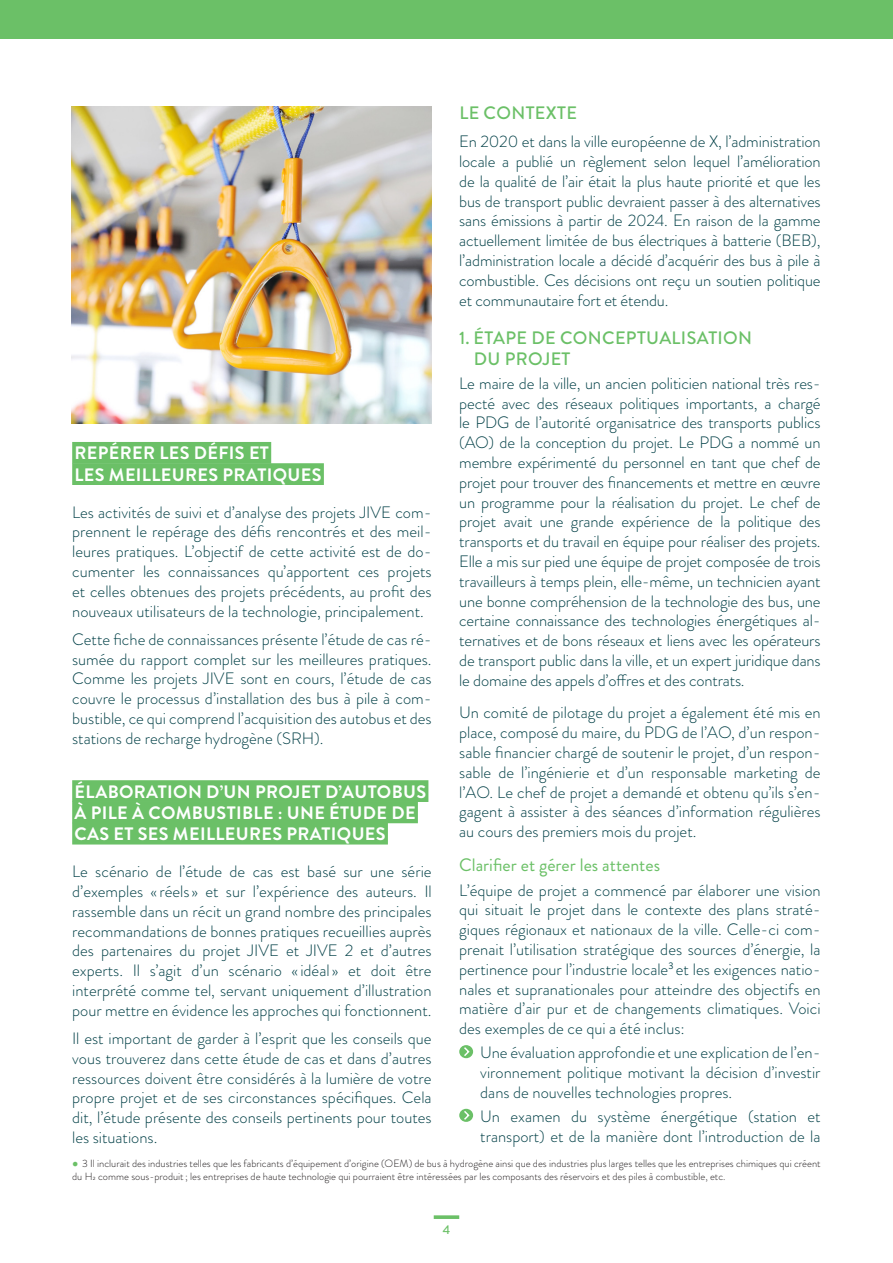
<style>
.page{position:relative;width:893px;height:1263px;background:#fff}
.page>*{position:absolute;margin:0;border:0;box-sizing:border-box;transform-origin:0 0}
._2_CLASSIC_TITLE{font:700 18px "Brandon Grotesque";letter-spacing:.02em;color:#fff}
._4_SUBTITLE_1{font:500 18px/21px "Brandon Grotesque";letter-spacing:.02em;color:#6bc067}
._5_SUBTITLE_2{font:18px "Brandon Grotesque";color:#6bc067}
._3_BODY_TEXT{font:300 16.5px/19.8px "Brandon Grotesque";color:#003f46;text-align:justify}
.t1{font:500 12.6px "Brandon Grotesque";color:#6bc067}
._7_FOOTNOTE{font:300 10.5px/13.5px "Brandon Grotesque";color:#231f20}
.s1{font-family:"Verdana";font-weight:400;color:#6bc067}
</style>
<div class="page">
<div style="left:0;top:0;width:893px;height:39px;background:#6bc067"></div>
<svg style="left:434px;top:1215px;width:25px;height:4px"></svg>
<div style="left:72px;top:442px;width:199px;height:22px;background:#6bc067"></div>
<div style="left:72px;top:463px;width:252px;height:22px;background:#6bc067"></div>
<div style="left:72px;top:780px;width:356px;height:22px;background:#6bc067"></div>
<div style="left:72px;top:801px;width:346px;height:22px;background:#6bc067"></div>
<div style="left:72px;top:823px;width:316px;height:21px;background:#6bc067"></div>
<svg style="left:459px;top:1045px;width:14px;height:13px"></svg>
<svg style="left:462px;top:1045px;width:9px;height:13px"></svg>
<svg style="left:459px;top:1109px;width:14px;height:13px"></svg>
<svg style="left:462px;top:1109px;width:9px;height:12px"></svg>
<img style="left:72px;top:106px;width:360px;height:317px">
<p class="_4_SUBTITLE_1" style="left:459px;top:103px;width:119px">LE CONTEXTE</p>
<p class="_3_BODY_TEXT" style="left:459px;top:132px;width:363px">En 2020 et dans la ville européenne de X, l’administration locale a publié un règlement selon lequel l’amélioration de la qualité de l’air était la plus haute priorité et que les bus de transport public devraient passer à des alternatives sans émissions à partir de 2024. En raison de la gamme actuellement limitée de bus électriques à batterie (BEB), l’administration locale a décidé d’acquérir des bus à pile à combustible. Ces décisions ont reçu un soutien politique et communautaire fort et étendu.</p>
<p class="_4_SUBTITLE_1" style="left:474px;top:327px;width:280px;text-indent:-15px">1. ÉTAPE DE CONCEPTUALISATION<br>DU PROJET</p>
<p class="_3_BODY_TEXT" style="left:459px;top:373px;width:363px">Le maire de la ville, un ancien politicien national très res&shy;pecté avec des réseaux politiques importants, a chargé le PDG de l’autorité organisatrice des transports publics (AO) de la conception du projet. Le PDG a nommé un membre expérimenté du personnel en tant que chef de projet pour trouver des financements et mettre en œuvre un programme pour la réalisation du projet. Le chef de projet avait une grande expérience de la politique des transports et du travail en équipe pour réaliser des projets.<br>Elle a mis sur pied une équipe de projet composée de trois travailleurs à temps plein, elle-même, un technicien ayant une bonne compréhension de la technologie des bus, une certaine connaissance des technologies énergétiques al&shy;ternatives et de bons réseaux et liens avec les opérateurs de transport public dans la ville, et un expert juridique dans le domaine des appels d’offres et des contrats.</p>
<p class="_3_BODY_TEXT" style="left:459px;top:703px;width:363px">Un comité de pilotage du projet a également été mis en place, composé du maire, du PDG de l’AO, d’un respon&shy;sable financier chargé de soutenir le projet, d’un respon&shy;sable de l’ingénierie et d’un responsable marketing de l’AO. Le chef de projet a demandé et obtenu qu’ils s’en&shy;gagent à assister à des séances d’information régulières au cours des premiers mois du projet.</p>
<p class="_5_SUBTITLE_2" style="left:459px;top:853px;width:202px">Clarifier et gérer les attentes</p>
<p class="_3_BODY_TEXT" style="left:459px;top:880px;width:363px">L’équipe de projet a commencé par élaborer une vision qui situait le projet dans le contexte des plans straté&shy;giques régionaux et nationaux de la ville. Celle-ci com&shy;prenait l’utilisation stratégique des sources d’énergie, la pertinence pour l’industrie locale<sup>3</sup> et les exigences natio&shy;nales et supranationales pour atteindre des objectifs en matière d’air pur et de changements climatiques. Voici des exemples de ce qui a été inclus:</p>
<p class="_3_BODY_TEXT" style="left:480px;top:1043px;width:342px">Une évaluation approfondie et une explication de l’en&shy;vironnement politique motivant la décision d’investir dans de nouvelles technologies propres.</p>
<p class="_3_BODY_TEXT" style="left:480px;top:1106px;width:342px">Un examen du système énergétique (station et transport) et de la manière dont l’introduction de la</p>
<p class="_7_FOOTNOTE" style="left:72px;top:1156px;width:750px"><span class="s1">●</span> 3 Il inclurait des industries telles que les fabricants d’équipement d’origine (OEM) de bus à hydrogène ainsi que des industries plus larges telles que les entreprises chimiques qui créent du H2 comme sous-produit; les entreprises de haute technologie qui pourraient être intéressées par les composants des réservoirs et des piles à combustible, etc.</p>
<p class="_2_CLASSIC_TITLE" style="left:74px;top:441px;width:196px">REPÉRER LES DÉFIS ET</p>
<p class="_2_CLASSIC_TITLE" style="left:74px;top:462px;width:249px">LES MEILLEURES PRATIQUES</p>
<p class="_3_BODY_TEXT" style="left:72px;top:502px;width:361px">Les activités de suivi et d’analyse des projets JIVE com&shy;prennent le repérage des défis rencontrés et des meil&shy;leures pratiques. L’objectif de cette activité est de do&shy;cumenter les connaissances qu’apportent ces projets et celles obtenues des projets précédents, au profit des nouveaux utilisateurs de la technologie, principalement.</p>
<p class="_3_BODY_TEXT" style="left:72px;top:629px;width:361px">Cette fiche de connaissances présente l’étude de cas ré&shy;sumée du rapport complet sur les meilleures pratiques.<br>Comme les projets JIVE sont en cours, l’étude de cas couvre le processus d’installation des bus à pile à com&shy;bustible, ce qui comprend l’acquisition des autobus et des stations de recharge hydrogène (SRH).</p>
<p class="_2_CLASSIC_TITLE" style="left:74px;top:779px;width:353px">ÉLABORATION D’UN PROJET D’AUTOBUS</p>
<p class="_2_CLASSIC_TITLE" style="left:74px;top:800px;width:343px">À PILE À COMBUSTIBLE : UNE ÉTUDE DE</p>
<p class="_2_CLASSIC_TITLE" style="left:74px;top:821px;width:313px">CAS ET SES MEILLEURES PRATIQUES</p>
<p class="_3_BODY_TEXT" style="left:72px;top:861px;width:361px">Le scénario de l’étude de cas est basé sur une série d’exemples « réels » et sur l’expérience des auteurs. Il rassemble dans un récit un grand nombre des principales recommandations de bonnes pratiques recueillies auprès des partenaires du projet JIVE et JIVE 2 et d’autres experts. Il s’agit d’un scénario « idéal » et doit être interprété comme tel, servant uniquement d’illustration pour mettre en évidence les approches qui fonctionnent.</p>
<p class="_3_BODY_TEXT" style="left:72px;top:1028px;width:361px">Il est important de garder à l’esprit que les conseils que vous trouverez dans cette étude de cas et dans d’autres ressources doivent être considérés à la lumière de votre propre projet et de ses circonstances spécifiques. Cela dit, l’étude présente des conseils pertinents pour toutes les situations.</p>
<p class="t1" style="left:443px;top:1221px;width:9px">4</p>
</div>
